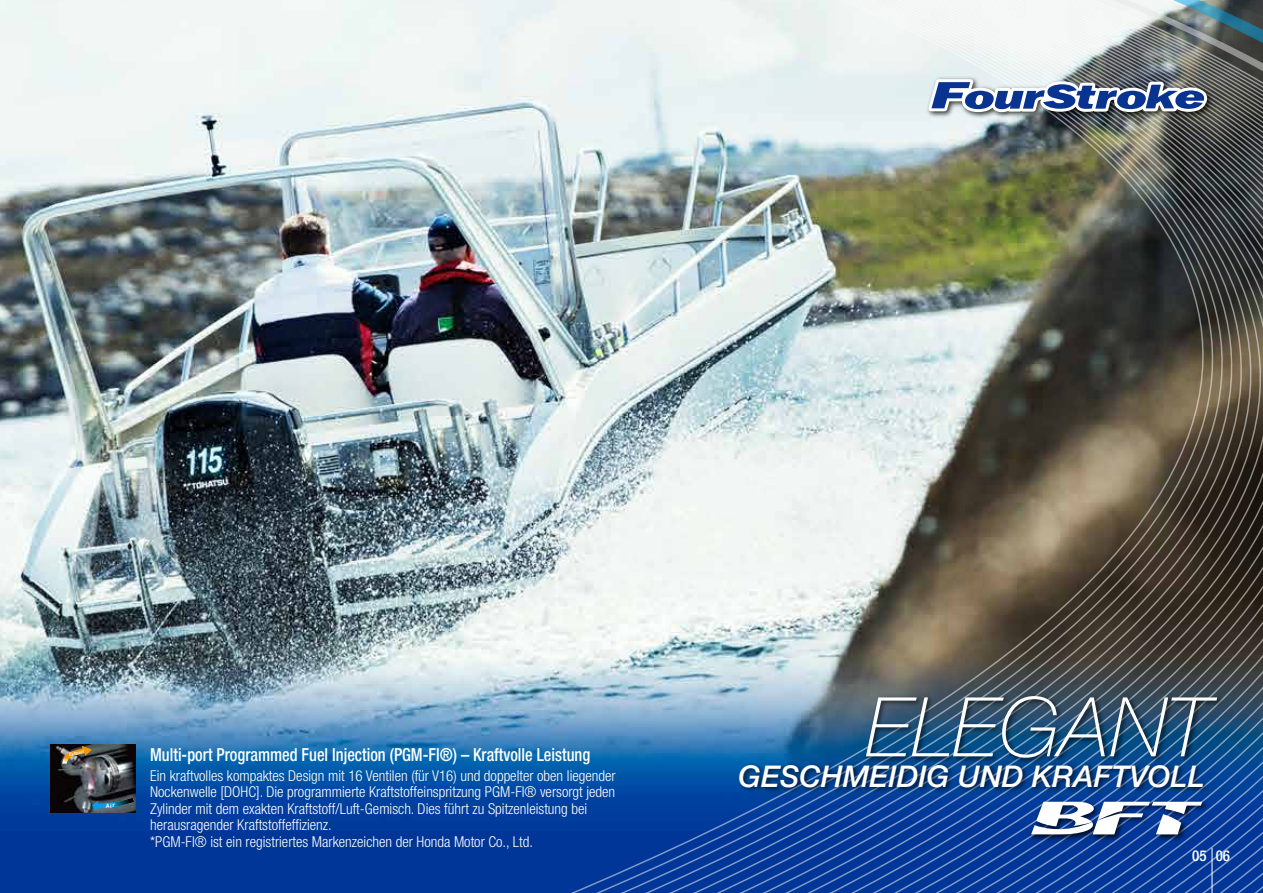
<style>
.page{position:relative;width:1263px;height:893px;background:#fff}
.page>*{position:absolute;margin:0;border:0;box-sizing:border-box;transform-origin:0 0}
.t1{font:italic 100 82.5px "Helvetica Neue";color:#fff}
.t2{font:italic 500 30px "Helvetica Neue";color:#fff}
.t3{font:500 condensed 18px "Helvetica Neue";color:#fff;scale:.91 1}
.t4{font:300 condensed 15px/16.5px "Helvetica Neue";color:#fff}
.t5{font:500 condensed 15px "Helvetica Neue";color:#fff}
.t6{font:italic 700 4.5px "DIN";color:#fff;scale:.92 1}
</style>
<div class="page">
<img style="left:0;top:0;width:1263px;height:893px">
<img style="left:861px;top:681px;width:365px;height:101px">
<img style="left:734px;top:757px;width:480px;height:45px">
<img style="left:1027px;top:797px;width:184px;height:46px">
<svg style="left:1031px;top:802px;width:171px;height:32px"></svg>
<img style="left:51px;top:744px;width:85px;height:68px">
<svg style="left:62px;top:746px;width:30px;height:18px"></svg>
<img style="left:924px;top:75px;width:291px;height:46px">
<svg style="left:928px;top:79px;width:279px;height:33px"></svg>
<hr style="left:1211px;top:848px;width:1px;height:45px;background:#fff">
<svg style="left:92px;top:798px;width:42px;height:13px"></svg>
<p class="t6" style="left:68px;top:752px;width:18px;rotate:-13deg">Exhaust</p>
<p class="t3" style="left:150px;top:744px;width:485px">Multi-port Programmed Fuel Injection (PGM-FI®) – Kraftvolle Leistung</p>
<p class="t4" style="left:150px;top:767px;width:467px">Ein kraftvolles kompaktes Design mit 16 Ventilen (für V16) und doppelter oben liegender Nockenwelle [DOHC]. Die programmierte Kraftstoffeinspritzung PGM-FI® versorgt jeden Zylinder mit dem exakten Kraftstoff/Luft-Gemisch. Dies führt zu Spitzenleistung bei herausragender Kraftstoffeffizienz.<br>*PGM-FI® ist ein registriertes Markenzeichen der Honda Motor Co., Ltd.</p>
<h1 class="t1" style="left:866px;top:682px;width:345px">ELEGANT</h1>
<h2 class="t2" style="left:738px;top:758px;width:468px">GESCHMEIDIG UND KRAFTVOLL</h2>
<p class="t5" style="left:1192px;top:847px;width:39px">05 06</p>
</div>
